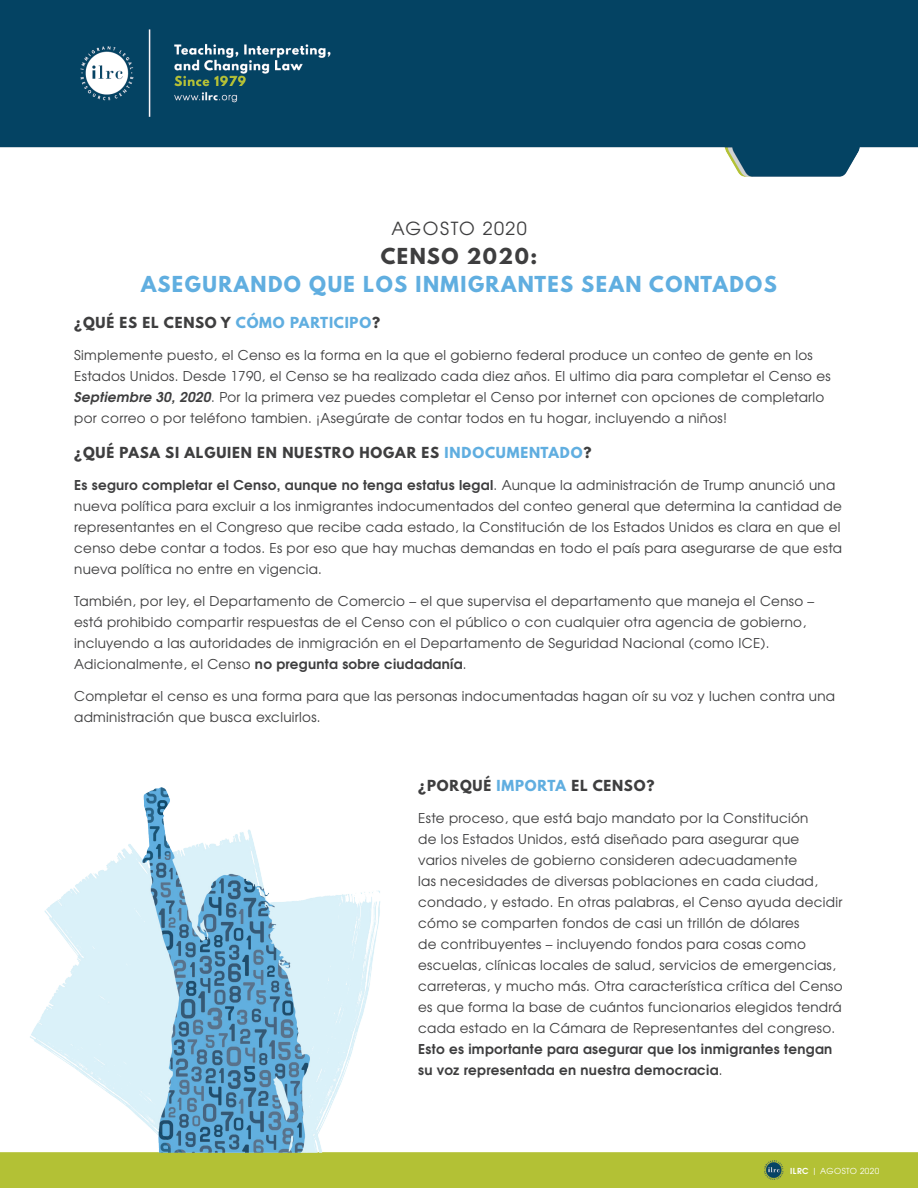
<style>
.page{position:relative;width:918px;height:1188px;background:#fff}
.page>*{position:absolute;margin:0;border:0;box-sizing:border-box;transform-origin:0 0}
.t1{font:700 19.5px "League Spartan";letter-spacing:.075em;color:#60aee0}
.t2{font:700 19.5px "League Spartan";letter-spacing:.075em;color:#3e3e3f}
.t3{font:18px "Te X Gyre Adventor";letter-spacing:.075em;color:#3e3e3f}
.t4{font:13.5px/21px "Te X Gyre Adventor";letter-spacing:.02em;color:#3e3e3f}
.t5{font:700 13.5px "League Spartan";letter-spacing:.06em;color:#3e3e3f}
.t6{font:700 13.5px/21px "Te X Gyre Adventor";letter-spacing:.02em;color:#3e3e3f}
.t7{font:8.25px "Te X Gyre Adventor";letter-spacing:.04em;color:#fff}
.s1{color:#60aee0}
.s2{font-weight:700;font-style:italic}
.s3{font-weight:700}
.s4{font-weight:400}
</style>
<div class="page">
<div style="left:0;top:1152px;width:918px;height:36px;background:#b3c135"></div>
<img style="left:0;top:0;width:918px;height:176px">
<img style="left:30px;top:787px;width:350px;height:365px">
<h2 class="t3" style="left:391px;top:214px;width:137px">AGOSTO 2020</h2>
<h1 class="t2" style="left:381px;top:241px;width:158px">CENSO 2020:</h1>
<h1 class="t1" style="left:141px;top:269px;width:637px">ASEGURANDO QUE LOS INMIGRANTES SEAN CONTADOS</h1>
<p class="t5" style="left:74px;top:312px;width:307px">¿QUÉ ES EL CENSO Y <span class="s1">CÓMO PARTICIPO</span>?</p>
<p class="t4" style="left:74px;top:344px;width:758px">Simplemente puesto, el Censo es la forma en la que el gobierno federal produce un conteo de gente en los Estados Unidos. Desde 1790, el Censo se ha realizado cada diez años. El ultimo dia para completar el Censo es <span class="s2">Septiembre 30, 2020</span>. Por la primera vez puedes completar el Censo por internet con opciones de completarlo por correo o por teléfono tambien. ¡Asegúrate de contar todos en tu hogar, incluyendo a niños!</p>
<p class="t5" style="left:74px;top:442px;width:519px">¿QUÉ PASA SI ALGUIEN EN NUESTRO HOGAR ES <span class="s1">INDOCUMENTADO</span>?</p>
<p class="t4" style="left:74px;top:474px;width:769px"><span class="s3">Es seguro completar el Censo, aunque no tenga estatus legal</span>. Aunque la administración de Trump anunció una nueva política para excluir a los inmigrantes indocumentados del conteo general que determina la cantidad de representantes en el Congreso que recibe cada estado, la Constitución de los Estados Unidos es clara en que el censo debe contar a todos. Es por eso que hay muchas demandas en todo el país para asegurarse de que esta nueva política no entre en vigencia.</p>
<p class="t4" style="left:74px;top:589px;width:742px">También, por ley, el Departamento de Comercio – el que supervisa el departamento que maneja el Censo – está prohibido compartir respuestas de el Censo con el público o con cualquier otra agencia de gobierno, incluyendo a las autoridades de inmigración en el Departamento de Seguridad Nacional (como ICE).<br>Adicionalmente, el Censo <span class="s3">no pregunta sobre ciudadanía</span>.</p>
<p class="t4" style="left:74px;top:684px;width:762px">Completar el censo es una forma para que las personas indocumentadas hagan oír su voz y luchen contra una administración que busca excluirlos.</p>
<p class="t5" style="left:418px;top:775px;width:238px">¿PORQUÉ <span class="s1">IMPORTA</span> EL CENSO?</p>
<p class="t4" style="left:418px;top:807px;width:426px">Este proceso, que está bajo mandato por la Constitución<br>de los Estados Unidos, está diseñado para asegurar que<br>varios niveles de gobierno consideren adecuadamente<br>las necesidades de diversas poblaciones en cada ciudad, condado, y estado. En otras palabras, el Censo ayuda decidir cómo se comparten fondos de casi un trillón de dólares<br>de contribuyentes – incluyendo fondos para cosas como escuelas, clínicas locales de salud, servicios de emergencias, carreteras, y mucho más. Otra característica crítica del Censo es que forma la base de cuántos funcionarios elegidos tendrá cada estado en la Cámara de Representantes del congreso.</p>
<p class="t6" style="left:418px;top:1037px;width:416px">Esto es importante para asegurar que los inmigrantes tengan su voz representada en nuestra democracia<span class="s4">.</span></p>
<p class="t7" style="left:790px;top:1164px;width:91px"><span class="s3">ILRC</span> | AGOSTO 2020</p>
</div>
